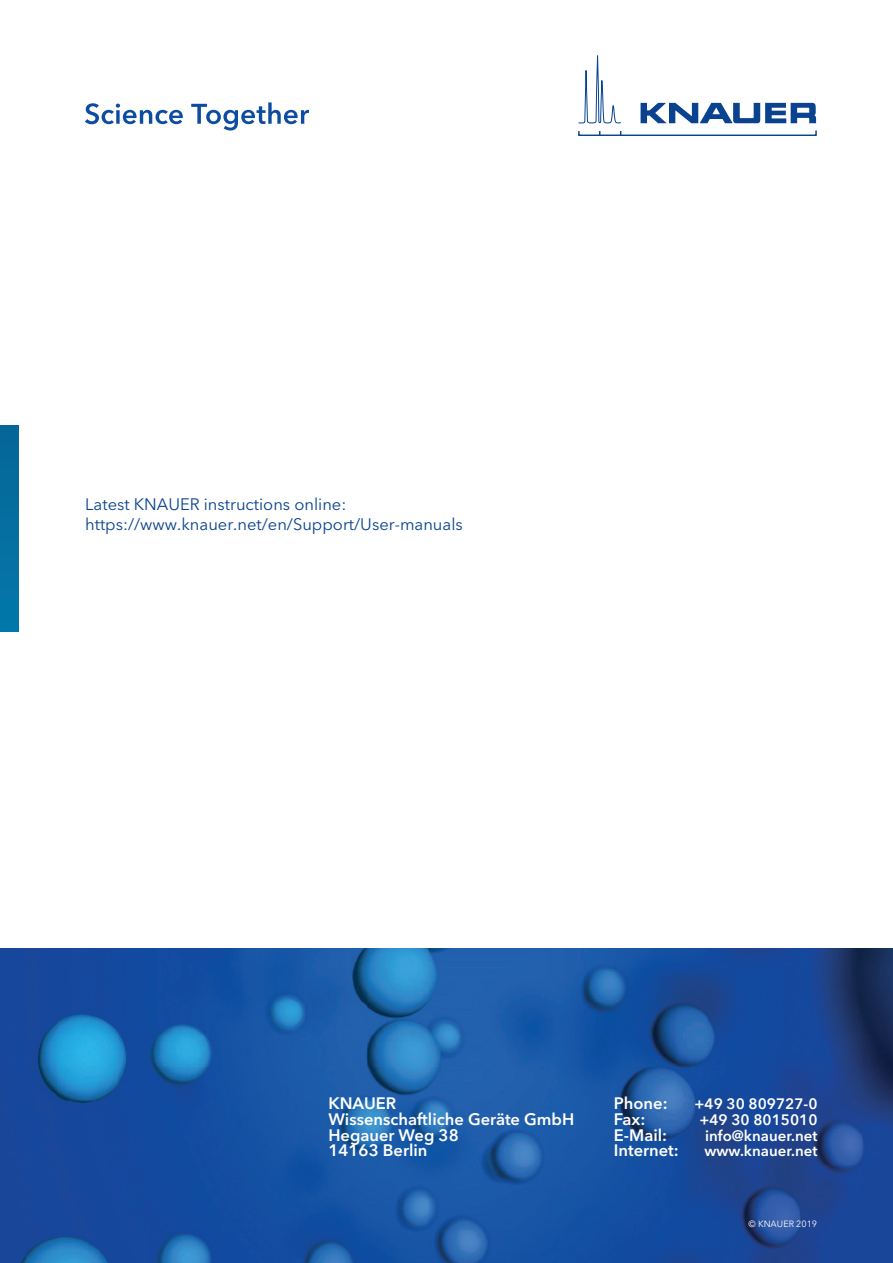
<style>
.page{position:relative;width:893px;height:1263px;background:#fff}
.page>*{position:absolute;margin:0;border:0;box-sizing:border-box;transform-origin:0 0}
.t1{font:600 16.5px/15.8px "Avenir Next W1 G";color:#fff}
.t2{font:16.5px/19.8px "Avenir Next W1 G";color:#09428e}
.t3{font:600 15px/15.8px "Avenir Next W1 G";color:#fff;text-align:right}
.t4{font:9px "Avenir Next W1 G";color:#fff}
</style>
<div class="page">
<img style="left:0;top:948px;width:893px;height:315px">
<svg style="left:578px;top:55px;width:239px;height:81px"></svg>
<svg style="left:85px;top:102px;width:224px;height:29px"></svg>
<div style="left:0;top:426px;width:19px;height:205px;background:#056fa1"></div>
<p class="t2" style="left:85px;top:496px;width:379px">Latest KNAUER instructions online: https://www.knauer.net/en/Support/User-manuals</p>
<p class="t1" style="left:328px;top:1096px;width:247px">KNAUER<br>Wissenschaftliche Geräte GmbH<br>Hegauer Weg 38<br>14163 Berlin</p>
<p class="t1" style="left:614px;top:1096px;width:66px">Phone:<br>Fax:<br>E-Mail:<br>Internet:</p>
<p class="t3" style="left:694px;top:1096px;width:124px">+49 30 809727-0 +49 30 8015010 info@knauer.net www.knauer.net</p>
<p class="t4" style="left:749px;top:1220px;width:70px">© KNAUER 2019</p>
</div>
